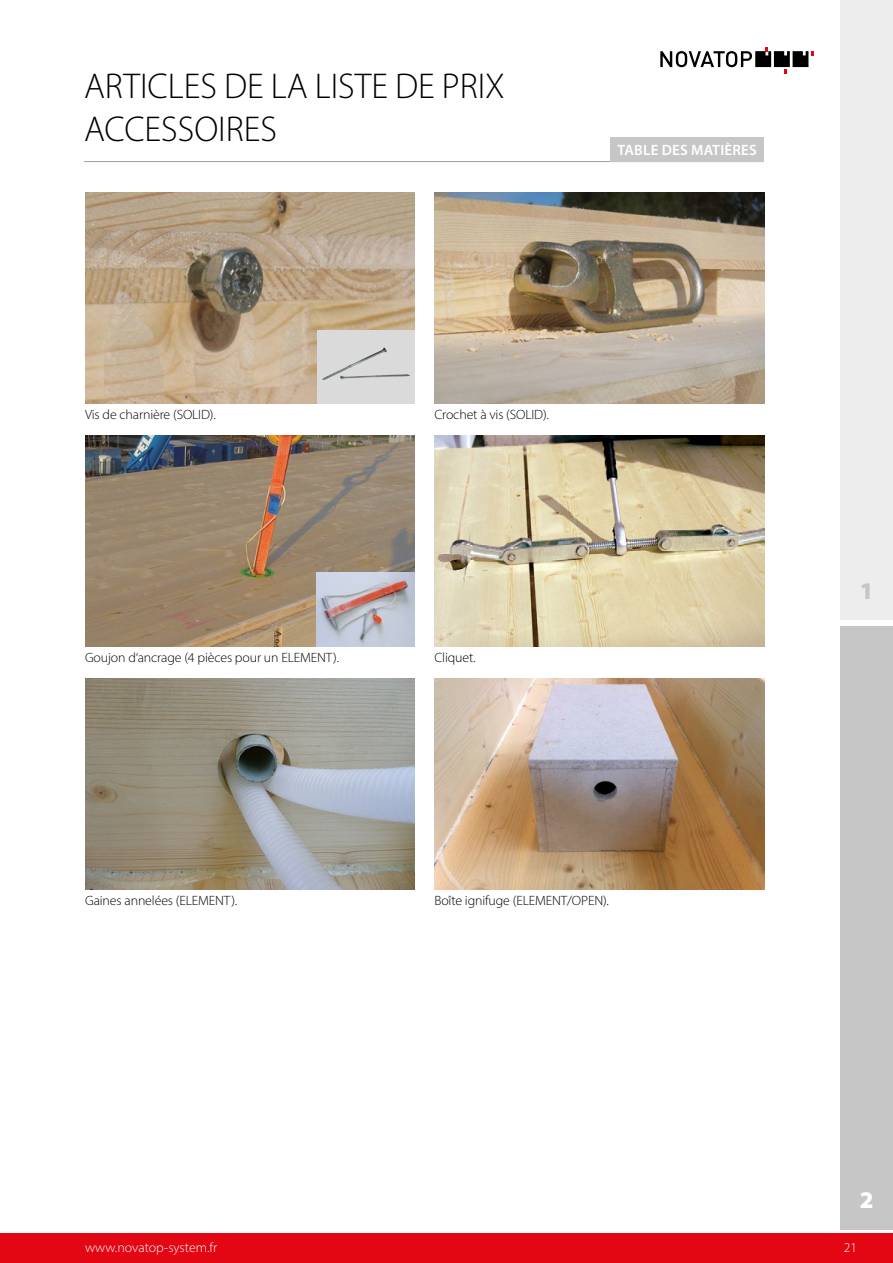
<style>
.page{position:relative;width:893px;height:1263px;background:#fff}
.page>*{position:absolute;margin:0;border:0;box-sizing:border-box;transform-origin:0 0}
.t1{font:300 36px/43.2px "Myriad Pro";color:#000}
.t2{font:900 24px "Myriad Pro";color:#c6c6c6}
.t3{font:900 24px "Myriad Pro";color:#fff}
.t4{font:600 15px "Myriad Pro";letter-spacing:.015em;color:#fff}
.t5{font:300 13.5px "Myriad Pro";letter-spacing:-.01em;color:#000}
.t6{font:300 13.5px "Myriad Pro";color:#fff}
</style>
<div class="page">
<hr style="left:84px;top:161px;width:680px;height:1px;background:#9d9d9c">
<div style="left:0;top:1233px;width:893px;height:30px;background:#e30613"></div>
<svg style="left:660px;top:47px;width:154px;height:26px"></svg>
<img style="left:85px;top:192px;width:330px;height:211px">
<img style="left:434px;top:193px;width:330px;height:210px">
<img style="left:434px;top:436px;width:330px;height:210px">
<img style="left:85px;top:436px;width:330px;height:210px">
<img style="left:317px;top:573px;width:97px;height:73px">
<div style="left:317px;top:330px;width:97px;height:73px;background:#dadada"></div>
<img style="left:322px;top:348px;width:85px;height:32px">
<img style="left:85px;top:679px;width:330px;height:210px">
<img style="left:434px;top:679px;width:330px;height:210px">
<div style="left:840px;top:626px;width:53px;height:603px;background:#c6c6c6"></div>
<div style="left:840px;top:0;width:53px;height:620px;background:#ededed"></div>
<div style="left:610px;top:137px;width:154px;height:24px;background:#c6c6c6"></div>
<h1 class="t1" style="left:84px;top:64px;width:422px">ARTICLES DE LA LISTE DE PRIX<br>ACCESSOIRES</h1>
<p class="t4" style="left:617px;top:140px;width:141px">TABLE DES MATIÈRES</p>
<p class="t5" style="left:85px;top:407px;width:132px">Vis de charnière (SOLID).</p>
<p class="t5" style="left:434px;top:407px;width:116px">Crochet à vis (SOLID).</p>
<p class="t5" style="left:85px;top:650px;width:256px">Goujon d‘ancrage (4 pièces pour un ELEMENT).</p>
<p class="t5" style="left:434px;top:650px;width:43px">Cliquet.</p>
<p class="t5" style="left:85px;top:893px;width:154px">Gaines annelées (ELEMENT).</p>
<p class="t5" style="left:434px;top:893px;width:176px">Boîte ignifuge (ELEMENT/OPEN).</p>
<h2 class="t2" style="left:860px;top:574px;width:15px">1</h2>
<h2 class="t3" style="left:860px;top:1184px;width:15px">2</h2>
<p class="t6" style="left:85px;top:1239px;width:134px">www.novatop-system.fr</p>
<p class="t6" style="left:844px;top:1239px;width:15px">21</p>
</div>
